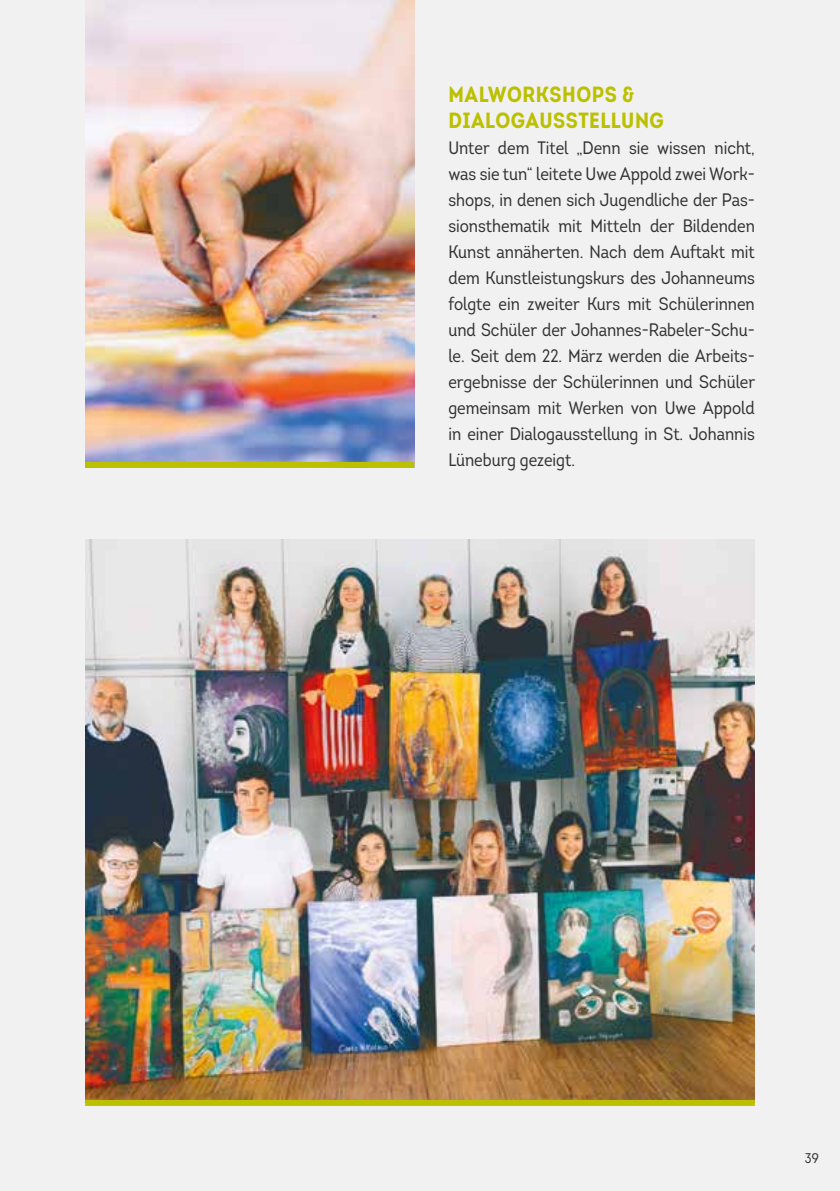
<style>
.page{position:relative;width:840px;height:1191px;background:#fff}
.page>*{position:absolute;margin:0;border:0;box-sizing:border-box;transform-origin:0 0}
.t1{font:700 22px/26px "Intro Cond";letter-spacing:.025em;color:#bbc000}
.t2{font:18px/26px "Intro Cond";color:#2f3030;text-align:justify}
.t3{font:14px "Intro Cond";color:#2f3030}
</style>
<div class="page">
<div style="left:0;top:0;width:839px;height:1191px;background:#f2f1f1"></div>
<img style="left:85px;top:0;width:329px;height:462px">
<img style="left:85px;top:540px;width:669px;height:560px">
<div style="left:85px;top:462px;width:329px;height:6px;background:#bbc000"></div>
<div style="left:85px;top:1100px;width:669px;height:6px;background:#bbc000"></div>
<p class="t1" style="left:448px;top:81px;width:217px">MALWORKSHOPS &amp;<br>DIALOGAUSSTELLUNG</p>
<p class="t2" style="left:448px;top:134px;width:308px">Unter dem Titel „Denn sie wissen nicht, was sie tun“ leitete Uwe Appold zwei Work&shy;shops, in denen sich Jugendliche der Pas&shy;sionsthematik mit Mitteln der Bildenden Kunst annäherten. Nach dem Auftakt mit dem Kunstleistungskurs des Johanneums folgte ein zweiter Kurs mit Schülerinnen und Schüler der Johannes-Rabeler-Schu&shy;le. Seit dem 22. März werden die Arbeits&shy;ergebnisse der Schülerinnen und Schüler gemeinsam mit Werken von Uwe Appold in einer Dialogausstellung in St. Johannis Lüneburg gezeigt.</p>
<p class="t3" style="left:804px;top:1149px;width:15px">39</p>
</div>
